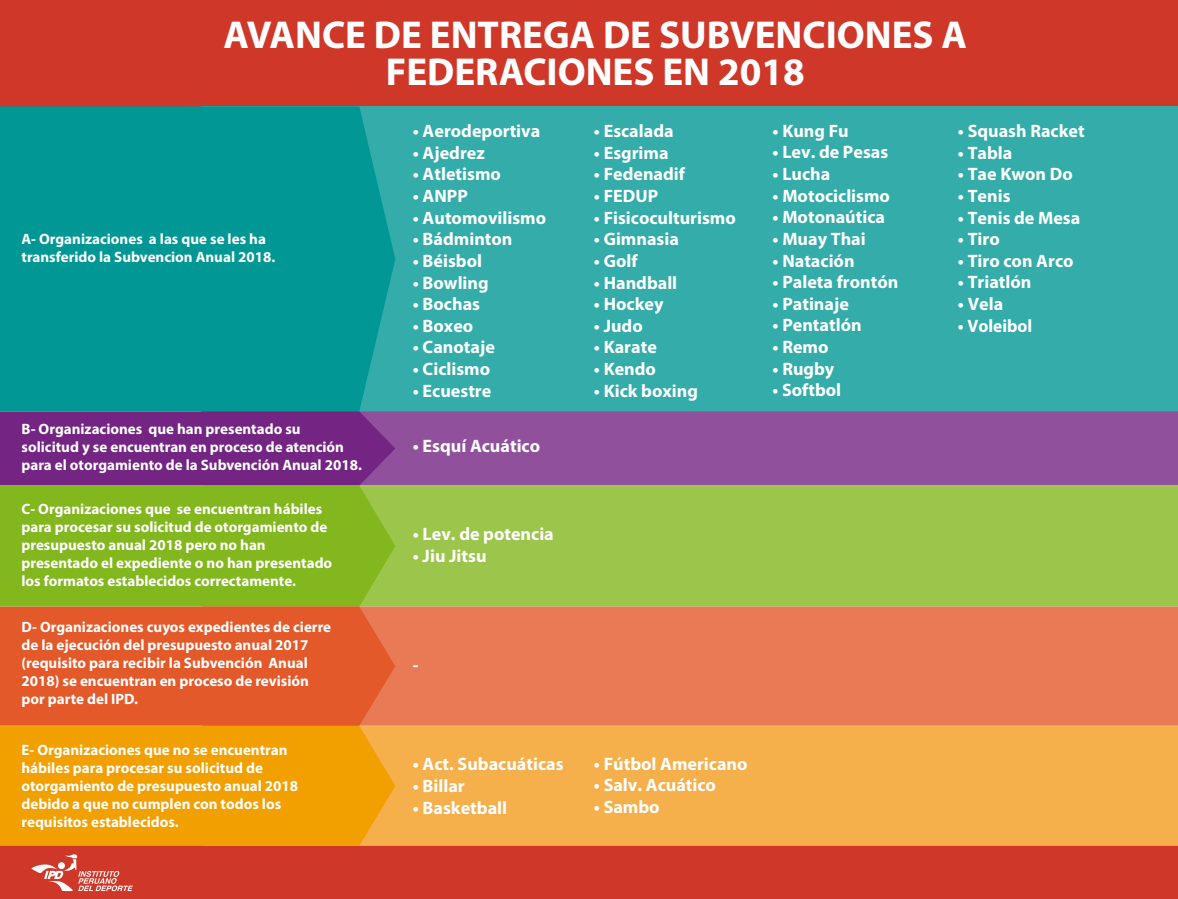
<style>
.page{position:relative;width:1178px;height:899px;background:#fff}
.page>*{position:absolute;margin:0;border:0;box-sizing:border-box;transform-origin:0 0}
.t1{font:700 39px/37px "Myriad Pro";color:#fff;text-align:center}
.t2{font:700 18px "Myriad Pro";color:#fff}
.t3{font:700 15px/18px "Myriad Pro";color:#fff}
</style>
<div class="page">
<div style="left:0;top:0;width:1177px;height:106px;background:#cf3728"></div>
<div style="left:0;top:845px;width:1177px;height:53px;background:#cf3728"></div>
<svg style="left:31px;top:854px;width:102px;height:36px"></svg>
<div style="left:202px;top:106px;width:975px;height:305px;background:#33acaa"></div>
<div style="left:0;top:106px;width:395px;height:305px;background:#009795"></div>
<div style="left:395px;top:411px;width:782px;height:74px;background:#90509c"></div>
<div style="left:0;top:411px;width:395px;height:74px;background:#742483"></div>
<div style="left:395px;top:485px;width:782px;height:121px;background:#9bc54b"></div>
<div style="left:0;top:485px;width:395px;height:121px;background:#82b71e"></div>
<div style="left:395px;top:606px;width:782px;height:119px;background:#e87a55"></div>
<div style="left:0;top:606px;width:395px;height:119px;background:#e3592a"></div>
<div style="left:395px;top:725px;width:782px;height:120px;background:#f5af4b"></div>
<div style="left:0;top:725px;width:395px;height:120px;background:#f29f00"></div>
<h1 class="t1" style="left:223px;top:15px;width:745px">AVANCE DE ENTREGA DE SUBVENCIONES A<br>FEDERACIONES EN 2018</h1>
<p class="t2" style="left:593px;top:119px;width:81px">• Escalada</p>
<p class="t2" style="left:593px;top:141px;width:76px">• Esgrima</p>
<p class="t2" style="left:593px;top:162px;width:93px">• Fedenadif</p>
<p class="t2" style="left:593px;top:184px;width:66px">• FEDUP</p>
<p class="t2" style="left:593px;top:206px;width:143px">• Fisicoculturismo</p>
<p class="t2" style="left:593px;top:227px;width:86px">• Gimnasia</p>
<p class="t2" style="left:593px;top:249px;width:45px">• Golf</p>
<p class="t2" style="left:593px;top:270px;width:85px">• Handball</p>
<p class="t2" style="left:593px;top:292px;width:71px">• Hockey</p>
<p class="t2" style="left:593px;top:314px;width:50px">• Judo</p>
<p class="t2" style="left:593px;top:335px;width:64px">• Karate</p>
<p class="t2" style="left:593px;top:357px;width:64px">• Kendo</p>
<p class="t2" style="left:593px;top:378px;width:105px">• Kick boxing</p>
<p class="t2" style="left:957px;top:119px;width:128px">• Squash Racket</p>
<p class="t2" style="left:957px;top:141px;width:56px">• Tabla</p>
<p class="t2" style="left:957px;top:162px;width:116px">• Tae Kwon Do</p>
<p class="t2" style="left:957px;top:184px;width:54px">• Tenis</p>
<p class="t2" style="left:957px;top:206px;width:124px">• Tenis de Mesa</p>
<p class="t2" style="left:957px;top:227px;width:43px">• Tiro</p>
<p class="t2" style="left:957px;top:249px;width:117px">• Tiro con Arco</p>
<p class="t2" style="left:957px;top:270px;width:75px">• Triatlón</p>
<p class="t2" style="left:957px;top:292px;width:47px">• Vela</p>
<p class="t2" style="left:957px;top:314px;width:76px">• Voleibol</p>
<p class="t2" style="left:413px;top:119px;width:129px">• Aerodeportiva</p>
<p class="t2" style="left:413px;top:141px;width:73px">• Ajedrez</p>
<p class="t2" style="left:413px;top:162px;width:90px">• Atletismo</p>
<p class="t2" style="left:413px;top:184px;width:56px">• ANPP</p>
<p class="t2" style="left:413px;top:206px;width:135px">• Automovilismo</p>
<p class="t2" style="left:413px;top:227px;width:101px">• Bádminton</p>
<p class="t2" style="left:413px;top:249px;width:71px">• Béisbol</p>
<p class="t2" style="left:413px;top:270px;width:77px">• Bowling</p>
<p class="t2" style="left:413px;top:292px;width:69px">• Bochas</p>
<p class="t2" style="left:413px;top:314px;width:62px">• Boxeo</p>
<p class="t2" style="left:413px;top:335px;width:83px">• Canotaje</p>
<p class="t2" style="left:413px;top:357px;width:79px">• Ciclismo</p>
<p class="t2" style="left:413px;top:378px;width:80px">• Ecuestre</p>
<p class="t2" style="left:772px;top:119px;width:78px">• Kung Fu</p>
<p class="t2" style="left:772px;top:140px;width:117px">• Lev. de Pesas</p>
<p class="t2" style="left:772px;top:162px;width:59px">• Lucha</p>
<p class="t2" style="left:772px;top:184px;width:119px">• Motociclismo</p>
<p class="t2" style="left:772px;top:205px;width:114px">• Motonaútica</p>
<p class="t2" style="left:772px;top:227px;width:95px">• Muay Thai</p>
<p class="t2" style="left:772px;top:248px;width:83px">• Natación</p>
<p class="t2" style="left:772px;top:270px;width:127px">• Paleta frontón</p>
<p class="t2" style="left:772px;top:292px;width:78px">• Patinaje</p>
<p class="t2" style="left:772px;top:313px;width:91px">• Pentatlón</p>
<p class="t2" style="left:772px;top:335px;width:57px">• Remo</p>
<p class="t2" style="left:772px;top:356px;width:63px">• Rugby</p>
<p class="t2" style="left:772px;top:378px;width:70px">• Softbol</p>
<p class="t3" style="left:21px;top:230px;width:255px">A- Organizaciones a las que se les ha transferido la Subvencion Anual 2018.</p>
<p class="t3" style="left:21px;top:419px;width:342px">B- Organizaciones que han presentado su<br>solicitud y se encuentran en proceso de atención para el otorgamiento de la Subvención Anual 2018.</p>
<p class="t3" style="left:21px;top:499px;width:312px">C- Organizaciones que se encuentran hábiles para procesar su solicitud de otorgamiento de presupuesto anual 2018 pero no han presentado el expediente o no han presentado los formatos establecidos correctamente.</p>
<p class="t3" style="left:21px;top:617px;width:311px">D- Organizaciones cuyos expedientes de cierre de la ejecución del presupuesto anual 2017 (requisito para recibir la Subvención Anual 2018) se encuentran en proceso de revisión por parte del IPD.</p>
<p class="t3" style="left:21px;top:740px;width:278px">E- Organizaciones que no se encuentran hábiles para procesar su solicitud de otorgamiento de presupuesto anual 2018 debido a que no cumplen con todos los requisitos establecidos.</p>
<p class="t2" style="left:413px;top:434px;width:129px">• Esquí Acuático</p>
<p class="t2" style="left:413px;top:522px;width:142px">• Lev. de potencia</p>
<p class="t2" style="left:413px;top:543px;width:75px">• Jiu Jitsu</p>
<p class="t2" style="left:413px;top:652px;width:7px">-</p>
<p class="t2" style="left:413px;top:752px;width:152px">• Act. Subacuáticas</p>
<p class="t2" style="left:413px;top:773px;width:53px">• Billar</p>
<p class="t2" style="left:413px;top:795px;width:96px">• Basketball</p>
<p class="t2" style="left:593px;top:751px;width:155px">• Fútbol Americano</p>
<p class="t2" style="left:593px;top:773px;width:124px">• Salv. Acuático</p>
<p class="t2" style="left:593px;top:794px;width:67px">• Sambo</p>
</div>
